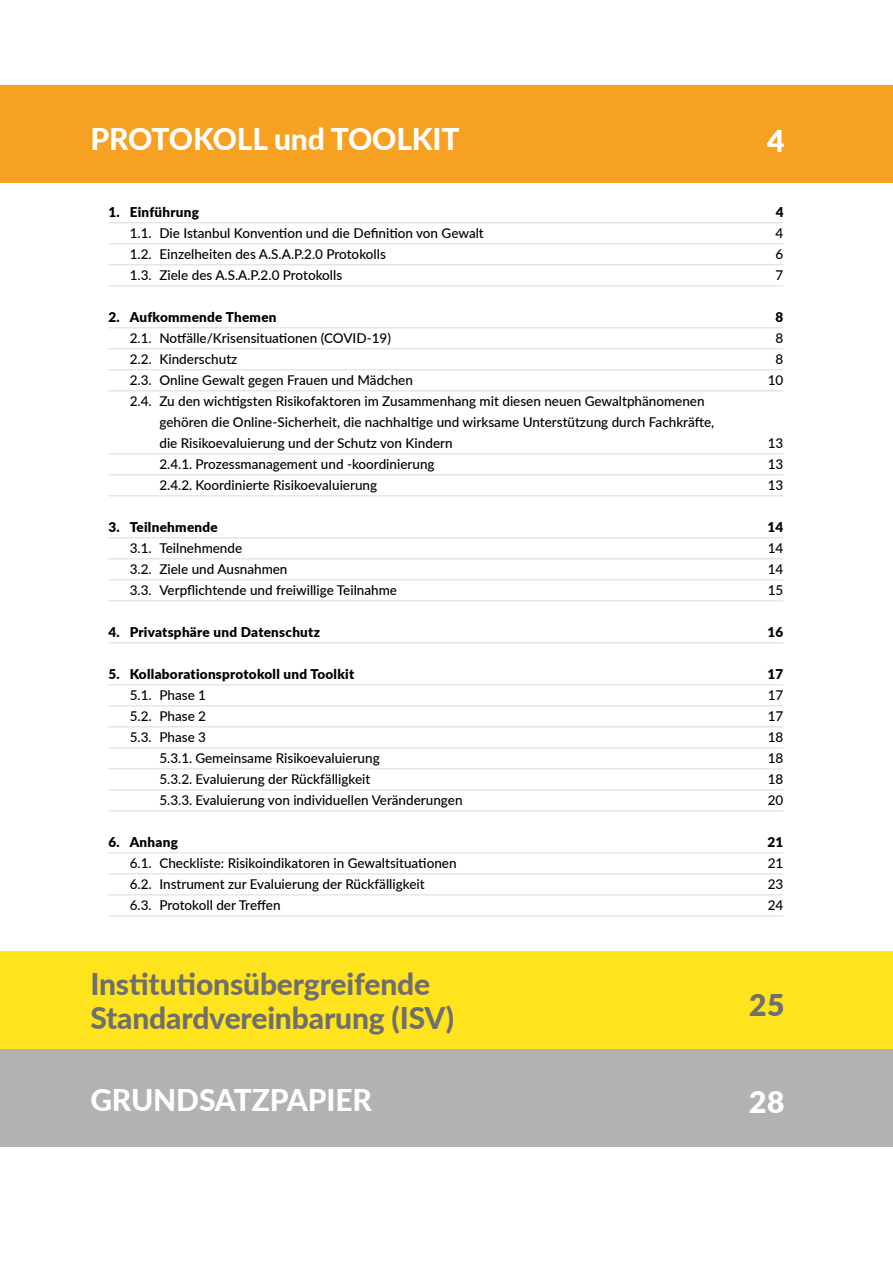
<style>
.page{position:relative;width:893px;height:1263px;background:#fff}
.page>*{position:absolute;margin:0;border:0;box-sizing:border-box;transform-origin:0 0}
.t1{font:800 30px/33px "Lato";letter-spacing:-.005em;color:#706f6f}
.t2{font:800 30px "Lato";letter-spacing:-.005em;color:#fff}
.t3{font:900 30px "Lato";color:#fff}
.t4{font:900 30px "Lato";color:#706f6f}
.t5{font:500 13.5px/21px "Lato";color:#000}
.t6{font:900 13.5px "Lato";letter-spacing:.02em;color:#000}
</style>
<div class="page">
<hr style="left:108px;top:222px;width:675px;height:1px;background:#dadada">
<hr style="left:108px;top:243px;width:675px;height:1px;background:#dadada">
<hr style="left:108px;top:264px;width:675px;height:1px;background:#dadada">
<hr style="left:108px;top:285px;width:675px;height:1px;background:#dadada">
<hr style="left:108px;top:327px;width:675px;height:1px;background:#dadada">
<hr style="left:108px;top:348px;width:675px;height:1px;background:#dadada">
<hr style="left:108px;top:369px;width:675px;height:1px;background:#dadada">
<hr style="left:108px;top:390px;width:675px;height:1px;background:#dadada">
<hr style="left:108px;top:453px;width:675px;height:1px;background:#dadada">
<hr style="left:108px;top:474px;width:675px;height:1px;background:#dadada">
<hr style="left:108px;top:495px;width:675px;height:1px;background:#dadada">
<hr style="left:108px;top:537px;width:675px;height:1px;background:#dadada">
<hr style="left:108px;top:558px;width:675px;height:1px;background:#dadada">
<hr style="left:108px;top:579px;width:675px;height:1px;background:#dadada">
<hr style="left:108px;top:600px;width:675px;height:1px;background:#dadada">
<hr style="left:108px;top:642px;width:675px;height:1px;background:#dadada">
<hr style="left:108px;top:684px;width:675px;height:1px;background:#dadada">
<hr style="left:108px;top:705px;width:675px;height:1px;background:#dadada">
<hr style="left:108px;top:726px;width:675px;height:1px;background:#dadada">
<hr style="left:108px;top:747px;width:675px;height:1px;background:#dadada">
<hr style="left:108px;top:768px;width:675px;height:1px;background:#dadada">
<hr style="left:108px;top:789px;width:675px;height:1px;background:#dadada">
<hr style="left:108px;top:810px;width:675px;height:1px;background:#dadada">
<hr style="left:108px;top:852px;width:675px;height:1px;background:#dadada">
<hr style="left:108px;top:873px;width:675px;height:1px;background:#dadada">
<hr style="left:108px;top:894px;width:675px;height:1px;background:#dadada">
<hr style="left:108px;top:915px;width:675px;height:1px;background:#dadada">
<div style="left:0;top:85px;width:893px;height:98px;background:#f6a121"></div>
<div style="left:0;top:951px;width:893px;height:98px;background:#ffe31d"></div>
<div style="left:0;top:1049px;width:893px;height:98px;background:#b3b2b2"></div>
<h1 class="t2" style="left:90px;top:117px;width:371px">PROTOKOLL und TOOLKIT</h1>
<h1 class="t3" style="left:767px;top:118px;width:19px">4</h1>
<p class="t6" style="left:108px;top:202px;width:92px">1. Einführung</p>
<p class="t6" style="left:776px;top:202px;width:9px">4</p>
<p class="t5" style="left:130px;top:222px;width:356px">1.1. Die Istanbul Konvention und die Definition von Gewalt</p>
<p class="t5" style="left:776px;top:222px;width:9px">4</p>
<p class="t5" style="left:130px;top:243px;width:258px">1.2. Einzelheiten des A.S.A.P.2.0 Protokolls</p>
<p class="t5" style="left:776px;top:243px;width:9px">6</p>
<p class="t5" style="left:130px;top:264px;width:214px">1.3. Ziele des A.S.A.P.2.0 Protokolls</p>
<p class="t5" style="left:776px;top:264px;width:9px">7</p>
<p class="t6" style="left:108px;top:307px;width:170px">2. Aufkommende Themen</p>
<p class="t6" style="left:776px;top:307px;width:9px">8</p>
<p class="t5" style="left:130px;top:327px;width:263px">2.1. Notfälle/Krisensituationen (COVID-19)</p>
<p class="t5" style="left:776px;top:327px;width:9px">8</p>
<p class="t5" style="left:130px;top:348px;width:109px">2.2. Kinderschutz</p>
<p class="t5" style="left:776px;top:348px;width:9px">8</p>
<p class="t5" style="left:130px;top:369px;width:285px">2.3. Online Gewalt gegen Frauen und Mädchen</p>
<p class="t5" style="left:768px;top:369px;width:17px">10</p>
<p class="t5" style="left:159px;top:390px;width:556px;text-indent:-30px">2.4. Zu den wichtigsten Risikofaktoren im Zusammenhang mit diesen neuen Gewaltphänomenen gehören die Online-Sicherheit, die nachhaltige und wirksame Unterstützung durch Fachkräfte, die Risikoevaluierung und der Schutz von Kindern</p>
<p class="t5" style="left:768px;top:432px;width:17px">13</p>
<p class="t5" style="left:159px;top:453px;width:277px">2.4.1. Prozessmanagement und -koordinierung</p>
<p class="t5" style="left:768px;top:453px;width:17px">13</p>
<p class="t5" style="left:159px;top:474px;width:219px">2.4.2. Koordinierte Risikoevaluierung</p>
<p class="t5" style="left:768px;top:474px;width:17px">13</p>
<p class="t6" style="left:108px;top:517px;width:111px">3. Teilnehmende</p>
<p class="t6" style="left:767px;top:517px;width:17px">14</p>
<p class="t5" style="left:130px;top:537px;width:114px">3.1. Teilnehmende</p>
<p class="t5" style="left:768px;top:537px;width:17px">14</p>
<p class="t5" style="left:130px;top:558px;width:159px">3.2. Ziele und Ausnahmen</p>
<p class="t5" style="left:768px;top:558px;width:17px">14</p>
<p class="t5" style="left:130px;top:579px;width:269px">3.3. Verpflichtende und freiwillige Teilnahme</p>
<p class="t5" style="left:768px;top:579px;width:17px">15</p>
<p class="t6" style="left:108px;top:622px;width:213px">4. Privatsphäre und Datenschutz</p>
<p class="t6" style="left:767px;top:622px;width:17px">16</p>
<p class="t6" style="left:108px;top:664px;width:247px">5. Kollaborationsprotokoll und Toolkit</p>
<p class="t6" style="left:767px;top:664px;width:17px">17</p>
<p class="t5" style="left:130px;top:684px;width:78px">5.1. Phase 1</p>
<p class="t5" style="left:768px;top:684px;width:17px">17</p>
<p class="t5" style="left:130px;top:705px;width:78px">5.2. Phase 2</p>
<p class="t5" style="left:768px;top:705px;width:17px">17</p>
<p class="t5" style="left:130px;top:726px;width:78px">5.3. Phase 3</p>
<p class="t5" style="left:768px;top:726px;width:17px">18</p>
<p class="t5" style="left:159px;top:747px;width:222px">5.3.1. Gemeinsame Risikoevaluierung</p>
<p class="t5" style="left:768px;top:747px;width:17px">18</p>
<p class="t5" style="left:159px;top:768px;width:212px">5.3.2. Evaluierung der Rückfälligkeit</p>
<p class="t5" style="left:768px;top:768px;width:17px">18</p>
<p class="t5" style="left:159px;top:789px;width:305px">5.3.3. Evaluierung von individuellen Veränderungen</p>
<p class="t5" style="left:768px;top:789px;width:17px">20</p>
<p class="t6" style="left:108px;top:832px;width:71px">6. Anhang</p>
<p class="t6" style="left:767px;top:832px;width:17px">21</p>
<p class="t5" style="left:130px;top:852px;width:328px">6.1. Checkliste: Risikoindikatoren in Gewaltsituationen</p>
<p class="t5" style="left:768px;top:852px;width:17px">21</p>
<p class="t5" style="left:130px;top:873px;width:297px">6.2. Instrument zur Evaluierung der Rückfälligkeit</p>
<p class="t5" style="left:768px;top:873px;width:17px">23</p>
<p class="t5" style="left:130px;top:894px;width:152px">6.3. Protokoll der Treffen</p>
<p class="t5" style="left:768px;top:894px;width:17px">24</p>
<h1 class="t1" style="left:90px;top:967px;width:365px">Institutionsübergreifende<br>Standardvereinbarung (ISV)</h1>
<h1 class="t2" style="left:90px;top:1077px;width:283px">GRUNDSATZPAPIER</h1>
<h1 class="t4" style="left:749px;top:983px;width:37px">25</h1>
<h1 class="t3" style="left:749px;top:1080px;width:37px">28</h1>
</div>
